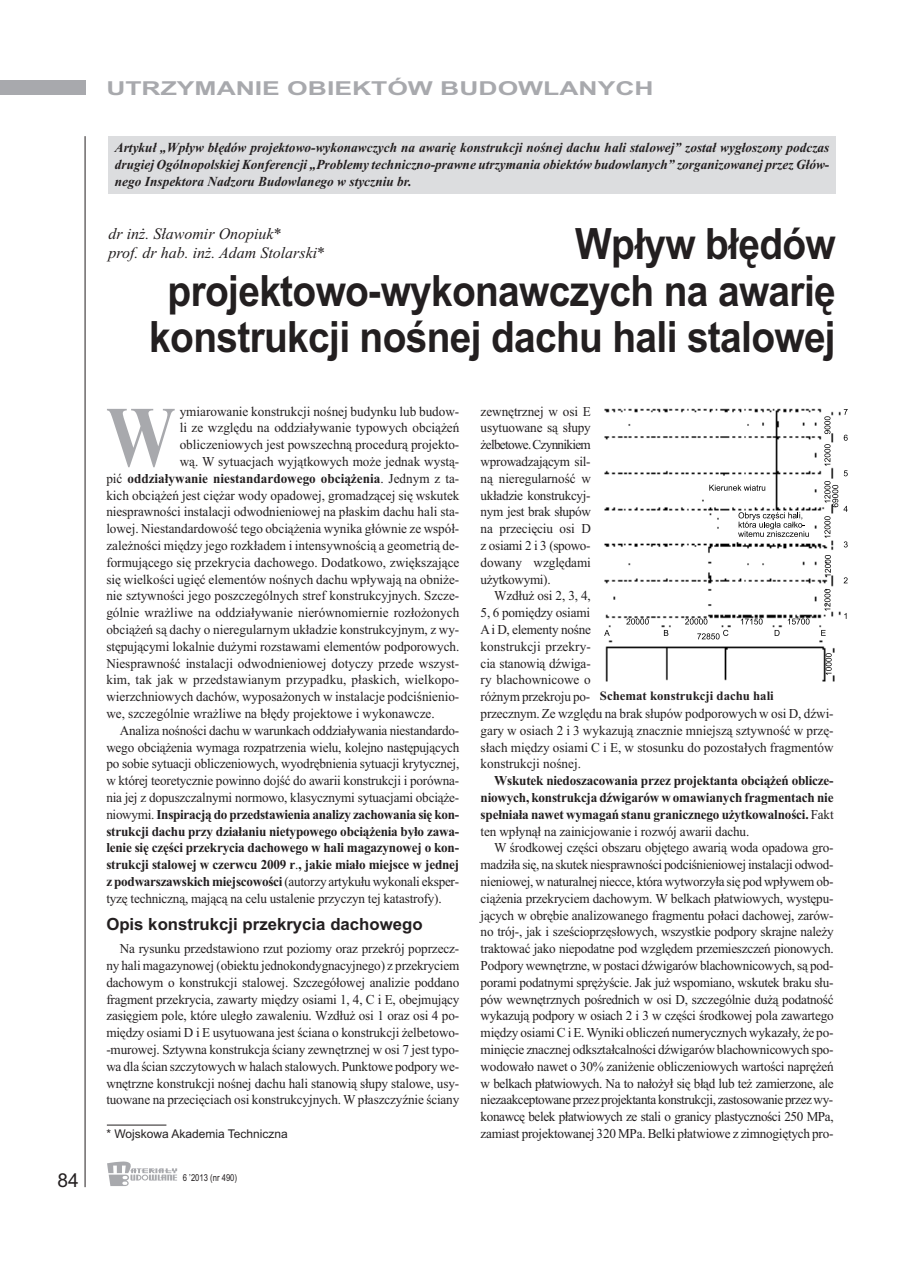
<style>
.page{position:relative;width:906px;height:1268px;background:#fff}
.page>*{position:absolute;margin:0;border:0;box-sizing:border-box;transform-origin:0 0}
.t1{font:700 86.25px "Times New Roman";color:#a8a9ad;scale:.8 1}
.t2{font:700 43.2px/46.2px "Arial";letter-spacing:-.015em;color:#231f20;text-align:right;scale:.9 1}
.t3{font:700 19.2px "Arial";color:#a8a9ad;scale:1.38 1}
.t4{font:19.2px "Arial";color:#231f20}
.t5{font:700 16.8px "Arial";color:#231f20}
.t6{font:italic 16.05px/19.2px "Times New Roman";color:#231f20}
.t7{font:italic 700 13.8px/16.8px "Times New Roman";color:#231f20;text-align:justify}
.t8{font:13.65px/16.8px "Times New Roman";color:#231f20;text-align:justify}
.t9{font:700 13.65px/16.8px "Times New Roman";letter-spacing:-.015em;color:#231f20;text-align:justify}
.t10{font:13.65px "Times New Roman";letter-spacing:-.02em;color:#231f20}
.t11{font:700 12.75px "Times New Roman";color:#231f20}
.t12{font:12px "Arial";color:#231f20}
.t13{font:9.6px "Arial";color:#231f20;scale:.8 1}
.s1{font-weight:400}
.s2{font-weight:700}
</style>
<div class="page">
<div style="left:0;top:81px;width:85px;height:14px;background:#a8a9ad"></div>
<hr style="left:85px;top:136px;width:1px;height:1050px;background:#231f20">
<svg style="left:107px;top:1161px;width:70px;height:24px"></svg>
<hr style="left:107px;top:1124px;width:59px;height:1px;background:#231f20">
<img style="left:604px;top:408px;width:244px;height:274px">
<svg style="left:825px;top:555px;width:6px;height:21px"></svg>
<svg style="left:824px;top:589px;width:6px;height:21px"></svg>
<svg style="left:825px;top:653px;width:6px;height:21px"></svg>
<svg style="left:788px;top:618px;width:21px;height:6px"></svg>
<svg style="left:741px;top:618px;width:21px;height:6px"></svg>
<svg style="left:626px;top:618px;width:23px;height:6px"></svg>
<svg style="left:604px;top:630px;width:6px;height:5px"></svg>
<svg style="left:664px;top:630px;width:4px;height:5px"></svg>
<svg style="left:685px;top:618px;width:43px;height:21px"></svg>
<svg style="left:774px;top:630px;width:5px;height:5px"></svg>
<svg style="left:821px;top:630px;width:4px;height:5px"></svg>
<svg style="left:709px;top:484px;width:56px;height:6px"></svg>
<svg style="left:738px;top:512px;width:71px;height:25px"></svg>
<svg style="left:824px;top:409px;width:23px;height:138px"></svg>
<svg style="left:843px;top:577px;width:4px;height:6px"></svg>
<div style="left:108px;top:136px;width:728px;height:58px;background:#dcdddf"></div>
<h3 class="t4" style="left:57px;top:1168px;width:23px">84</h3>
<h3 class="t3" style="left:106px;top:77px;width:398px">UTRZYMANIE OBIEKTÓW BUDOWLANYCH</h3>
<p class="t7" style="left:115px;top:139px;width:716px">Artykuł „Wpływ błędów projektowo-wykonawczych na awarię konstrukcji nośnej dachu hali stalowej” został wygłoszony podczas drugiej Ogólnopolskiej Konferencji „Problemy techniczno-prawne utrzymania obiektów budowlanych” zorganizowanej przez Głów&shy;nego Inspektora Nadzoru Budowlanego w styczniu br.</p>
<p class="t6" style="left:108px;top:224px;width:218px">dr inż. Sławomir Onopiuk*<br>prof. dr hab. inż. Adam Stolarski*</p>
<h2 class="t2" style="left:149px;top:221px;width:764px">Wpływ błędów projektowo-wykonawczych na awarię konstrukcji nośnej dachu hali stalowej</h2>
<h1 class="t1" style="left:106px;top:385px;width:88px">W</h1>
<p class="t8" style="left:180px;top:402px;width:281px">ymiarowanie konstrukcji nośnej budynku lub budow-</p>
<p class="t8" style="left:180px;top:419px;width:281px">li ze względu na oddziaływanie typowych obciążeń</p>
<p class="t8" style="left:180px;top:436px;width:281px">obliczeniowych jest powszechną procedurą projekto-</p>
<p class="t8" style="left:180px;top:453px;width:281px">wą. W sytuacjach wyjątkowych może jednak wystą-</p>
<p class="t9" style="left:106px;top:469px;width:354px"><span class="s1">pić</span> oddziaływanie niestandardowego obciążenia<span class="s1">. Jednym z ta-</span></p>
<p class="t8" style="left:106px;top:486px;width:354px">kich obciążeń jest ciężar wody opadowej, gromadzącej się wskutek</p>
<p class="t8" style="left:106px;top:503px;width:354px">niesprawności instalacji odwodnieniowej na płaskim dachu hali sta-</p>
<p class="t8" style="left:106px;top:520px;width:354px">lowej. Niestandardowość tego obciążenia wynika głównie ze współ-</p>
<p class="t8" style="left:106px;top:536px;width:354px">zależności między jego rozkładem i intensywnością a geometrią de-</p>
<p class="t8" style="left:106px;top:553px;width:354px">formującego się przekrycia dachowego. Dodatkowo, zwiększające</p>
<p class="t8" style="left:106px;top:570px;width:354px">się wielkości ugięć elementów nośnych dachu wpływają na obniże-</p>
<p class="t8" style="left:106px;top:587px;width:354px">nie sztywności jego poszczególnych stref konstrukcyjnych. Szcze-</p>
<p class="t8" style="left:106px;top:604px;width:354px">gólnie wrażliwe na oddziaływanie nierównomiernie rozłożonych</p>
<p class="t8" style="left:106px;top:620px;width:354px">obciążeń są dachy o nieregularnym układzie konstrukcyjnym, z wy-</p>
<p class="t8" style="left:106px;top:637px;width:354px">stępującymi lokalnie dużymi rozstawami elementów podporowych.</p>
<p class="t8" style="left:106px;top:654px;width:354px">Niesprawność instalacji odwodnieniowej dotyczy przede wszyst-</p>
<p class="t8" style="left:106px;top:671px;width:354px">kim, tak jak w przedstawianym przypadku, płaskich, wielkopo-</p>
<p class="t8" style="left:106px;top:688px;width:354px">wierzchniowych dachów, wyposażonych w instalacje podciśnienio-</p>
<p class="t8" style="left:106px;top:704px;width:330px">we, szczególnie wrażliwe na błędy projektowe i wykonawcze.</p>
<p class="t8" style="left:120px;top:721px;width:341px">Analiza nośności dachu w warunkach oddziaływania niestandardo-</p>
<p class="t8" style="left:106px;top:738px;width:354px">wego obciążenia wymaga rozpatrzenia wielu, kolejno następujących</p>
<p class="t8" style="left:106px;top:755px;width:354px">po sobie sytuacji obliczeniowych, wyodrębnienia sytuacji krytycznej,</p>
<p class="t8" style="left:106px;top:771px;width:354px">w której teoretycznie powinno dojść do awarii konstrukcji i porówna-</p>
<p class="t8" style="left:106px;top:788px;width:354px">nia jej z dopuszczalnymi normowo, klasycznymi sytuacjami obciąże-</p>
<p class="t9" style="left:106px;top:805px;width:354px"><span class="s1">niowymi.</span> Inspiracją do przedstawienia analizy zachowania się kon-</p>
<p class="t9" style="left:106px;top:822px;width:354px">strukcji dachu przy działaniu nietypowego obciążenia było zawa-</p>
<p class="t9" style="left:106px;top:839px;width:354px">lenie się części przekrycia dachowego w hali magazynowej o kon-</p>
<p class="t9" style="left:106px;top:855px;width:354px">strukcji stalowej w czerwcu 2009 r<span class="s1">.</span>, jakie miało miejsce w jednej</p>
<p class="t10" style="left:106px;top:873px;width:354px"><span class="s2">z podwarszawskich miejscowości</span> (autorzy artykułu wykonali eksper-</p>
<p class="t8" style="left:106px;top:889px;width:337px">tyzę techniczną, mającą na celu ustalenie przyczyn tej katastrofy).</p>
<p class="t5" style="left:106px;top:914px;width:318px">Opis konstrukcji przekrycia dachowego</p>
<p class="t8" style="left:106px;top:939px;width:354px;text-indent:14px">Na rysunku przedstawiono rzut poziomy oraz przekrój poprzecz&shy;ny hali magazynowej (obiektu jednokondygnacyjnego) z przekryciem dachowym o konstrukcji stalowej. Szczegółowej analizie poddano fragment przekrycia, zawarty między osiami 1, 4, C i E, obejmujący zasięgiem pole, które uległo zawaleniu. Wzdłuż osi 1 oraz osi 4 po&shy;między osiami D i E usytuowana jest ściana o konstrukcji żelbetowo--murowej. Sztywna konstrukcja ściany zewnętrznej w osi 7 jest typo&shy;wa dla ścian szczytowych w halach stalowych. Punktowe podpory we&shy;wnętrzne konstrukcji nośnej dachu hali stanowią słupy stalowe, usy&shy;tuowane na przecięciach osi konstrukcyjnych. W płaszczyźnie ściany</p>
<p class="t8" style="left:480px;top:402px;width:112px">zewnętrznej w osi E usytuowane są słupy żelbetowe.Czynnikiem wprowadzającym sil&shy;ną nieregularność w układzie konstrukcyj&shy;nym jest brak słupów na przecięciu osi D z osiami 2 i 3 (spowo&shy;dowany względami użytkowymi).</p>
<p class="t8" style="left:480px;top:587px;width:354px;text-align:left;text-indent:14px">Wzdłuż osi 2, 3, 4,<br>5, 6 pomiędzy osiami<br>Ai D, elementy nośne<br>konstrukcji przekry-<br>cia stanowią dźwiga-<br>ry blachownicowe o<br>różnym przekroju po-<br>przecznym. Ze względu na brak słupów podporowych w osi D, dźwi&shy;gary w osiach 2 i 3 wykazują znacznie mniejszą sztywność w przę&shy;słach między osiami C i E, w stosunku do pozostałych fragmentów konstrukcji nośnej.</p>
<p class="t9" style="left:480px;top:771px;width:354px;text-indent:14px">Wskutek niedoszacowania przez projektanta obciążeń oblicze&shy;niowych, konstrukcja dźwigarów w omawianych fragmentach nie spełniała nawet wymagań stanu granicznego użytkowalności. <span class="s1">Fakt ten wpłynął na zainicjowanie i rozwój awarii dachu.</span></p>
<p class="t8" style="left:480px;top:839px;width:354px;text-indent:13px">W środkowej części obszaru objętego awarią woda opadowa gro&shy;madziła się, na skutek niesprawności podciśnieniowej instalacji odwod&shy;nieniowej, w naturalnej niecce, która wytworzyła się pod wpływem ob&shy;ciążenia przekryciem dachowym. W belkach płatwiowych, występu&shy;jących w obrębie analizowanego fragmentu połaci dachowej, zarów&shy;no trój-, jak i sześcioprzęsłowych, wszystkie podpory skrajne należy traktować jako niepodatne pod względem przemieszczeń pionowych.<br>Podpory wewnętrzne, w postaci dźwigarów blachownicowych, są pod&shy;porami podatnymi sprężyście. Jak już wspomiano, wskutek braku słu&shy;pów wewnętrznych pośrednich w osi D, szczególnie dużą podatność wykazują podpory w osiach 2 i 3 w części środkowej pola zawartego między osiami C i E. Wyniki obliczeń numerycznych wykazały, że po&shy;minięcie znacznej odkształcalności dźwigarów blachownicowych spo&shy;wodowało nawet o 30% zaniżenie obliczeniowych wartości naprężeń w belkach płatwiowych. Na to nałożył się błąd lub też zamierzone, ale niezaakceptowane przez projektanta konstrukcji, zastosowanie przez wy&shy;konawcę belek płatwiowych ze stali o granicy plastyczności 250 MPa,</p>
<p class="t11" style="left:600px;top:687px;width:175px">Schemat konstrukcji dachu hali</p>
<p class="t12" style="left:106px;top:1126px;width:183px">* Wojskowa Akademia Techniczna</p>
<p class="t8" style="left:480px;top:1124px;width:354px">zamiast projektowanej 320 MPa. Belki płatwiowe z zimnogiętych pro-</p>
<p class="t13" style="left:183px;top:1171px;width:69px">6 ’2013 (nr 490)</p>
</div>
